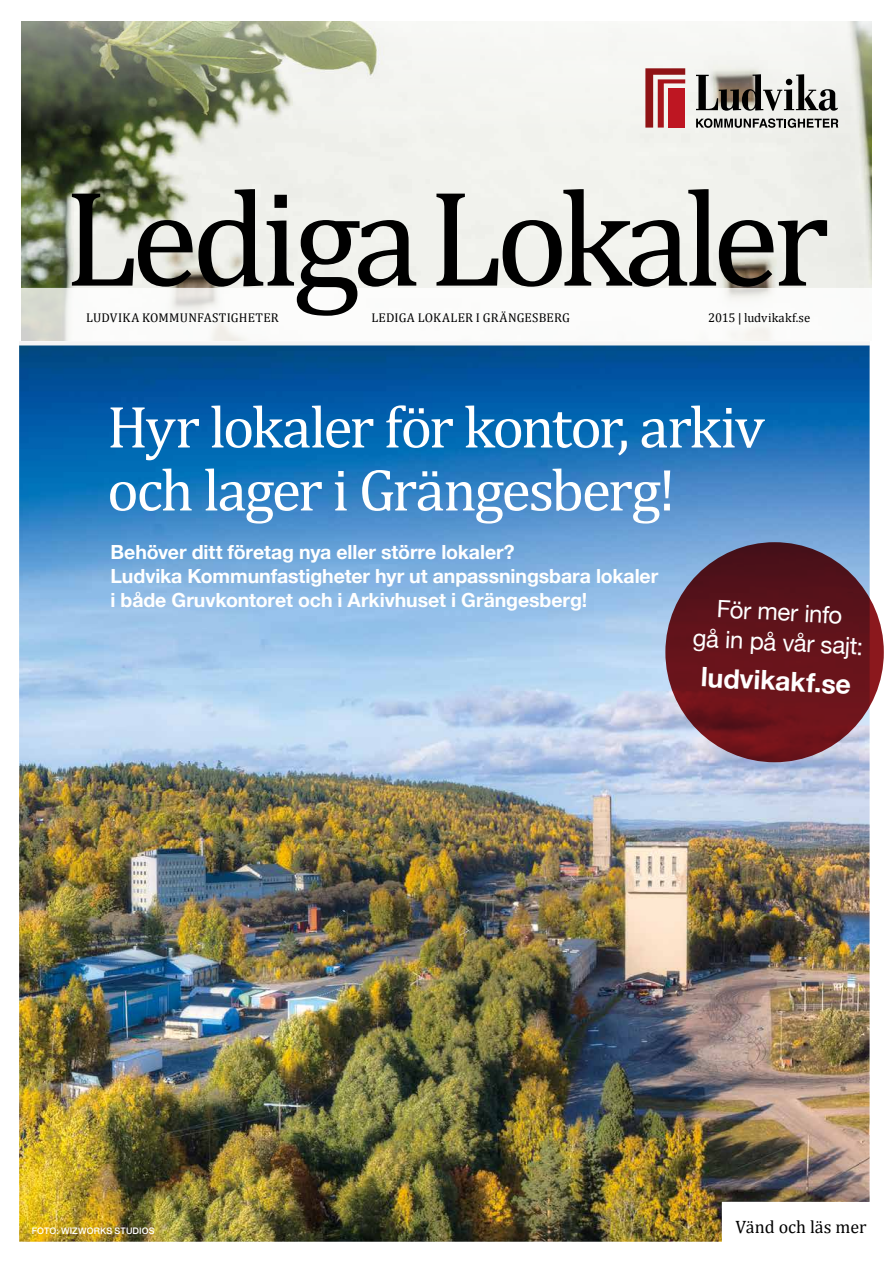
<style>
.page{position:relative;width:893px;height:1263px;background:#fff}
.page>*{position:absolute;margin:0;border:0;box-sizing:border-box;transform-origin:0 0}
.t1{font:138px "Cambria";letter-spacing:-.05em;color:#000}
.t2{font:60px/63px "Cambria";letter-spacing:-.04em;color:#fff}
.t3{font:700 26.85px "Helvetica Neue";color:#fff}
.t4{font:24px/30px "Helvetica Neue";color:#fff;text-align:center}
.t5{font:700 19.5px/24px "Helvetica Neue";letter-spacing:-.005em;color:#fff}
.t6{font:18px "Cambria";color:#000}
.t7{font:12.75px "Cambria";letter-spacing:.015em;color:#000}
.t8{font:12.75px "Cambria";letter-spacing:-.005em;color:#000}
.t9{font:500 9px "Helvetica Neue";letter-spacing:.015em;color:#fff}
</style>
<div class="page">
<img style="left:19px;top:345px;width:851px;height:897px">
<img style="left:21px;top:21px;width:851px;height:267px">
<svg style="left:21px;top:288px;width:752px;height:53px"></svg>
<svg style="left:696px;top:74px;width:142px;height:37px;background:#8f8d88"></svg>
<svg style="left:645px;top:68px;width:40px;height:60px"></svg>
<div style="left:669px;top:88px;width:16px;height:40px;background:#be1622"></div>
<svg style="left:696px;top:118px;width:142px;height:10px"></svg>
<svg style="left:665px;top:542px;width:219px;height:220px;background:#63131b"></svg>
<h1 class="t1" style="left:64px;top:157px;width:767px">Lediga Lokaler</h1>
<p class="t7" style="left:86px;top:310px;width:194px">LUDVIKA KOMMUNFASTIGHETER</p>
<p class="t7" style="left:371px;top:310px;width:200px">LEDIGA LOKALER I GRÄNGESBERG</p>
<p class="t8" style="left:708px;top:310px;width:104px">2015 | ludvikakf.se</p>
<h2 class="t2" style="left:107px;top:395px;width:659px">Hyr lokaler för kontor, arkiv och lager i Grängesberg!</h2>
<p class="t5" style="left:111px;top:541px;width:549px">Behöver ditt företag nya eller större lokaler?<br>Ludvika Kommunfastigheter hyr ut anpassningsbara lokaler i både Gruvkontoret och i Arkivhuset i Grängesberg!</p>
<p class="t4" style="left:695px;top:594px;width:172px;rotate:3deg">För mer info<br>gå in på vår sajt:</p>
<h3 class="t3" style="left:702px;top:656px;width:152px;rotate:3deg">ludvikakf.se</h3>
<p class="t9" style="left:32px;top:1223px;width:124px">FOTO: WIZWORKS STUDIOS</p>
<p class="t6" style="left:736px;top:1216px;width:132px">Vänd och läs mer</p>
</div>
